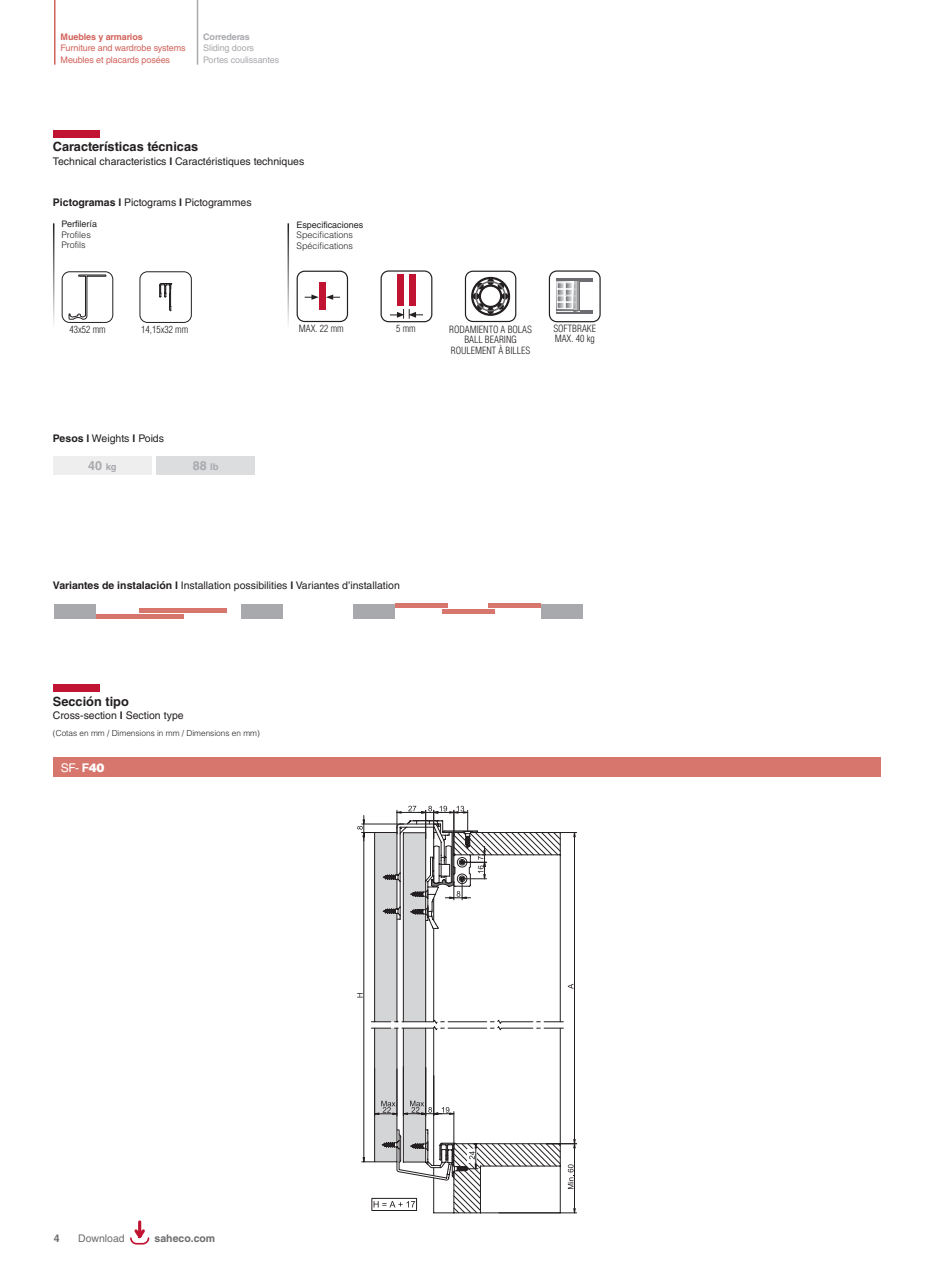
<style>
.page{position:relative;width:936px;height:1263px;background:#fff}
.page>*{position:absolute;margin:0;border:0;box-sizing:border-box;transform-origin:0 0}
.t1{font:700 12.75px "Helvetica LT Std";color:#231f20}
.t2{font:700 12.45px "Helvetica LT Std";color:#a8a9ad}
.t3{font:12px "Helvetica LT Std";color:#fff}
.t4{font:10.5px "Helvetica LT Std";color:#231f20}
.t5{font:700 10.5px "Helvetica LT Std";color:#6c6d70}
.t6{font:10.5px "Helvetica LT Std";color:#6c6d70}
.Paragraph_Style1{font:300 condensed 9.75px/10.5px "Helvetica LT Std";color:#231f20;text-align:center}
.t7{font:9px "Helvetica LT Std";letter-spacing:-.01em;color:#d1625b}
.Paragraph_Style37{font:300 9px "Helvetica LT Std";color:#231f20}
.t8{font:9px "Helvetica LT Std";letter-spacing:-.01em;color:#a8a9ad}
.Paragraph_Style37-2{font:9px "Helvetica LT Std";color:#231f20}
.t9{font:700 9px "Helvetica LT Std";letter-spacing:-.01em;color:#d1625b}
.t10{font:700 9px "Helvetica LT Std";letter-spacing:-.01em;color:#a8a9ad}
.t11{font:300 8.25px "Helvetica LT Std";color:#231f20}
.s1{font-weight:700}
.s2{font-size:9.3px}
.s3{font-weight:900}
</style>
<div class="page">
<div style="left:53px;top:457px;width:99px;height:18px;background:#eeeeef"></div>
<div style="left:156px;top:457px;width:99px;height:18px;background:#dcdddf"></div>
<div style="left:53px;top:684px;width:47px;height:7px;background:#c01432"></div>
<div style="left:53px;top:757px;width:827px;height:20px;background:#d7766c"></div>
<svg style="left:296px;top:270px;width:52px;height:53px"></svg>
<hr style="left:287px;top:223px;width:2px;height:106px;background:#231f20">
<hr style="left:53px;top:223px;width:1px;height:106px;background:#231f20">
<div style="left:53px;top:130px;width:47px;height:7px;background:#c01432"></div>
<hr style="left:197px;top:0;width:1px;height:65px;background:#a8a9ad">
<hr style="left:54px;top:0;width:2px;height:65px;background:#d1625b">
<div style="left:139px;top:271px;width:53px;height:52px;border:1px solid #231f20;border-radius:8px"></div>
<svg style="left:380px;top:270px;width:53px;height:53px"></svg>
<svg style="left:130px;top:1220px;width:20px;height:25px"></svg>
<div style="left:54px;top:604px;width:42px;height:14px;background:#a8a9ad"></div>
<hr style="left:96px;top:614px;width:87px;height:4px;background:#d7766c">
<hr style="left:139px;top:609px;width:88px;height:4px;background:#d7766c">
<div style="left:241px;top:604px;width:42px;height:14px;background:#a8a9ad"></div>
<div style="left:353px;top:604px;width:42px;height:14px;background:#a8a9ad"></div>
<hr style="left:395px;top:604px;width:53px;height:4px;background:#d7766c">
<hr style="left:441px;top:609px;width:53px;height:4px;background:#d7766c">
<hr style="left:488px;top:604px;width:53px;height:4px;background:#d7766c">
<div style="left:541px;top:604px;width:41px;height:14px;background:#a8a9ad"></div>
<svg style="left:159px;top:283px;width:13px;height:28px"></svg>
<div style="left:62px;top:271px;width:51px;height:52px;border:1px solid #231f20;border-radius:7px"></div>
<svg style="left:68px;top:274px;width:39px;height:46px"></svg>
<svg style="left:464px;top:270px;width:53px;height:53px"></svg>
<div style="left:475px;top:281px;width:30px;height:30px;border:2px solid #6c6d70;border-radius:50%"></div>
<svg style="left:357px;top:806px;width:219px;height:408px"></svg>
<svg style="left:548px;top:270px;width:53px;height:53px"></svg>
<div style="left:557px;top:302px;width:7px;height:6px;border:1px solid #fff"></div>
<p class="t9" style="left:61px;top:31px;width:84px">Muebles y armarios</p>
<p class="t7" style="left:61px;top:43px;width:126px">Furniture and wardrobe systems</p>
<p class="t7" style="left:61px;top:54px;width:111px">Meubles et placards posées</p>
<p class="t10" style="left:203px;top:31px;width:48px">Correderas</p>
<p class="t8" style="left:203px;top:43px;width:52px">Sliding doors</p>
<p class="t8" style="left:203px;top:54px;width:77px">Portes coulissantes</p>
<p class="t1" style="left:53px;top:139px;width:147px">Características técnicas</p>
<p class="t4" style="left:53px;top:155px;width:253px">Technical characteristics <span class="s1">l</span> Caractéristiques techniques</p>
<p class="t4" style="left:53px;top:196px;width:200px"><span class="s1">Pictogramas l</span> Pictograms <span class="s1">l</span> Pictogrammes</p>
<p class="Paragraph_Style37-2" style="left:61px;top:219px;width:37px">Perfilería</p>
<p class="Paragraph_Style37" style="left:61px;top:229px;width:31px">Profiles</p>
<p class="Paragraph_Style37" style="left:61px;top:240px;width:26px">Profils</p>
<p class="Paragraph_Style37-2" style="left:296px;top:219px;width:68px">Especificaciones</p>
<p class="Paragraph_Style37" style="left:296px;top:229px;width:58px">Specifications</p>
<p class="Paragraph_Style37" style="left:296px;top:240px;width:58px">Spécifications</p>
<p class="Paragraph_Style1" style="left:69px;top:324px;width:38px">43x52 mm</p>
<p class="Paragraph_Style1" style="left:449px;top:324px;width:84px">RODAMIENTO A BOLAS<br>BALL BEARING<br>ROULEMENT À BILLES</p>
<p class="Paragraph_Style1" style="left:553px;top:324px;width:44px;line-height:9.8px;text-align:left">SOFTBRAKE<br>MAX. 40 kg</p>
<p class="Paragraph_Style1" style="left:299px;top:323px;width:46px">MAX. 22 mm</p>
<p class="Paragraph_Style1" style="left:141px;top:324px;width:49px">14,15x32 mm</p>
<p class="Paragraph_Style1" style="left:396px;top:323px;width:21px">5 mm</p>
<p class="t4" style="left:53px;top:432px;width:113px"><span class="s1">Pesos l</span> Weights <span class="s1">l</span> Poids</p>
<p class="t2" style="left:88px;top:458px;width:30px">40 <span class="s2">kg</span></p>
<p class="t2" style="left:193px;top:458px;width:27px">88 <span class="s2">lb</span></p>
<p class="t4" style="left:53px;top:579px;width:348px"><span class="s1">Variantes de instalación l</span> Installation possibilities <span class="s1">l</span> Variantes d’installation</p>
<p class="t1" style="left:53px;top:693px;width:77px">Sección tipo</p>
<p class="t4" style="left:53px;top:709px;width:132px">Cross-section <span class="s1">l</span> Section type</p>
<p class="t11" style="left:53px;top:727px;width:208px">(Cotas en mm / Dimensions in mm / Dimensions en mm)</p>
<p class="t3" style="left:61px;top:760px;width:45px">SF- <span class="s1">F</span><span class="s3">40</span></p>
<p class="t5" style="left:54px;top:1232px;width:7px">4</p>
<p class="t6" style="left:78px;top:1232px;width:48px">Download</p>
<p class="t5" style="left:154px;top:1232px;width:62px">saheco.com</p>
</div>
